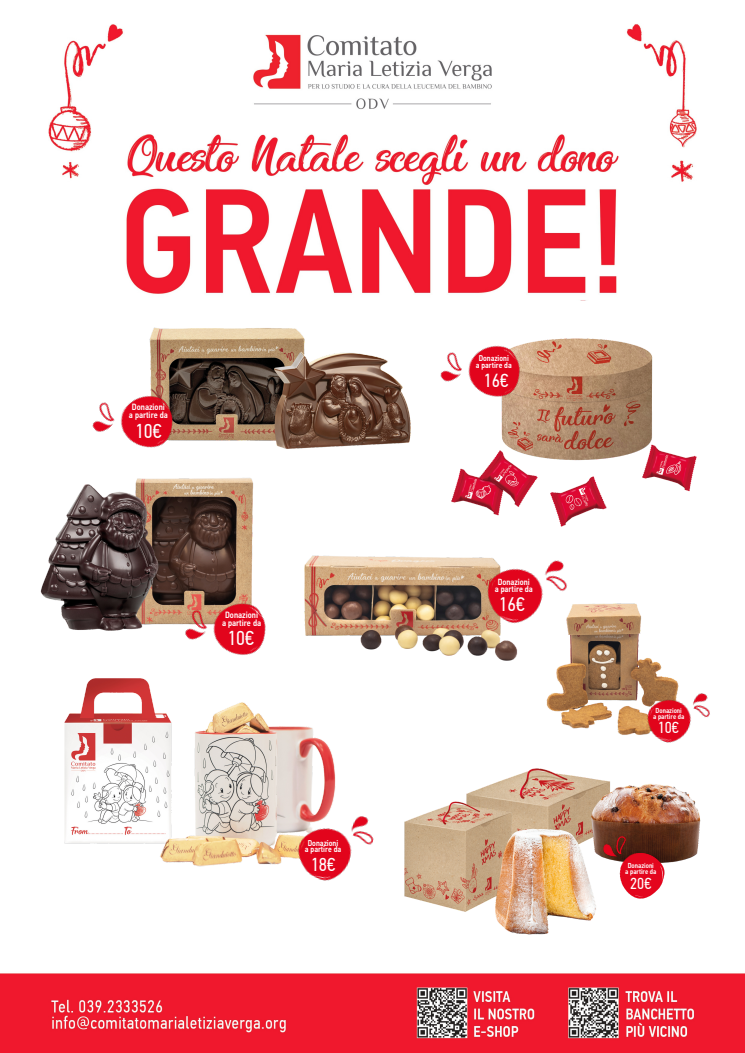
<style>
.page{position:relative;width:745px;height:1053px;background:#fff}
.page>*{position:absolute;margin:0;border:0;box-sizing:border-box;transform-origin:0 0}
.t1{font:20.16px "PF Din Text Cond Pro";color:#fff}
.t2{font:20.08px "PF Din Text Cond Pro";color:#fff}
.t3{font:19.64px "PF Din Text Cond Pro";color:#fff}
.t4{font:18.88px "PF Din Text Cond Pro";color:#fff}
.t5{font:18.72px "PF Din Text Cond Pro";color:#fff}
.t6{font:16px "PF Din Text Cond Pro";color:#fff}
.t7{font:500 9.08px "PF Din Text Cond Pro";color:#fff}
.t8{font:500 9.04px "PF Din Text Cond Pro";color:#fff}
.t9{font:500 8.84px "PF Din Text Cond Pro";color:#fff}
.t10{font:500 8.44px "PF Din Text Cond Pro";color:#fff}
.t11{font:500 8.28px "PF Din Text Cond Pro";color:#fff}
.t12{font:500 7.2px "PF Din Text Cond Pro";color:#fff}
</style>
<div class="page">
<img style="left:0;top:24px;width:744px;height:1028px">
<img style="left:5px;top:412px;width:272px;height:286px">
<img style="left:277px;top:529px;width:235px;height:209px">
<img style="left:512px;top:578px;width:189px;height:103px">
<img style="left:441px;top:681px;width:279px;height:279px">
<img style="left:374px;top:744px;width:246px;height:246px">
<img style="left:24px;top:611px;width:347px;height:346px">
<img style="left:593px;top:832px;width:81px;height:71px">
<img style="left:166px;top:566px;width:125px;height:125px">
<img style="left:283px;top:792px;width:101px;height:109px">
<img style="left:631px;top:668px;width:89px;height:95px">
<img style="left:468px;top:578px;width:113px;height:71px">
<div style="left:86px;top:300px;width:560px;height:160px;background:#fff;border-radius:35px"></div>
<img style="left:428px;top:285px;width:292px;height:293px">
<img style="left:428px;top:309px;width:117px;height:123px">
<img style="left:122px;top:244px;width:306px;height:285px">
<img style="left:73px;top:358px;width:126px;height:125px">
<p class="t8" style="left:132px;top:403px;width:34px">Donazioni</p>
<p class="t8" style="left:129px;top:411px;width:40px">a partire da</p>
<p class="t2" style="left:135px;top:423px;width:28px">10€</p>
<p class="t7" style="left:225px;top:611px;width:34px">Donazioni</p>
<p class="t7" style="left:222px;top:618px;width:41px">a partire da</p>
<p class="t1" style="left:227px;top:630px;width:28px">10€</p>
<p class="t10" style="left:307px;top:839px;width:32px">Donazioni</p>
<p class="t10" style="left:305px;top:846px;width:38px">a partire da</p>
<p class="t5" style="left:310px;top:856px;width:26px">18€</p>
<p class="t11" style="left:478px;top:355px;width:32px">Donazioni</p>
<p class="t11" style="left:476px;top:361px;width:37px">a partire da</p>
<p class="t4" style="left:483px;top:373px;width:26px">16€</p>
<p class="t9" style="left:497px;top:578px;width:34px">Donazioni</p>
<p class="t9" style="left:494px;top:585px;width:40px">a partire da</p>
<p class="t3" style="left:498px;top:596px;width:27px">16€</p>
<p class="t12" style="left:655px;top:707px;width:28px">Donazioni</p>
<p class="t12" style="left:653px;top:713px;width:33px">a partire da</p>
<p class="t6" style="left:657px;top:720px;width:23px">10€</p>
<p class="t12" style="left:627px;top:862px;width:28px">Donazioni</p>
<p class="t12" style="left:625px;top:868px;width:33px">a partire da</p>
<p class="t6" style="left:630px;top:877px;width:23px">20€</p>
</div>
